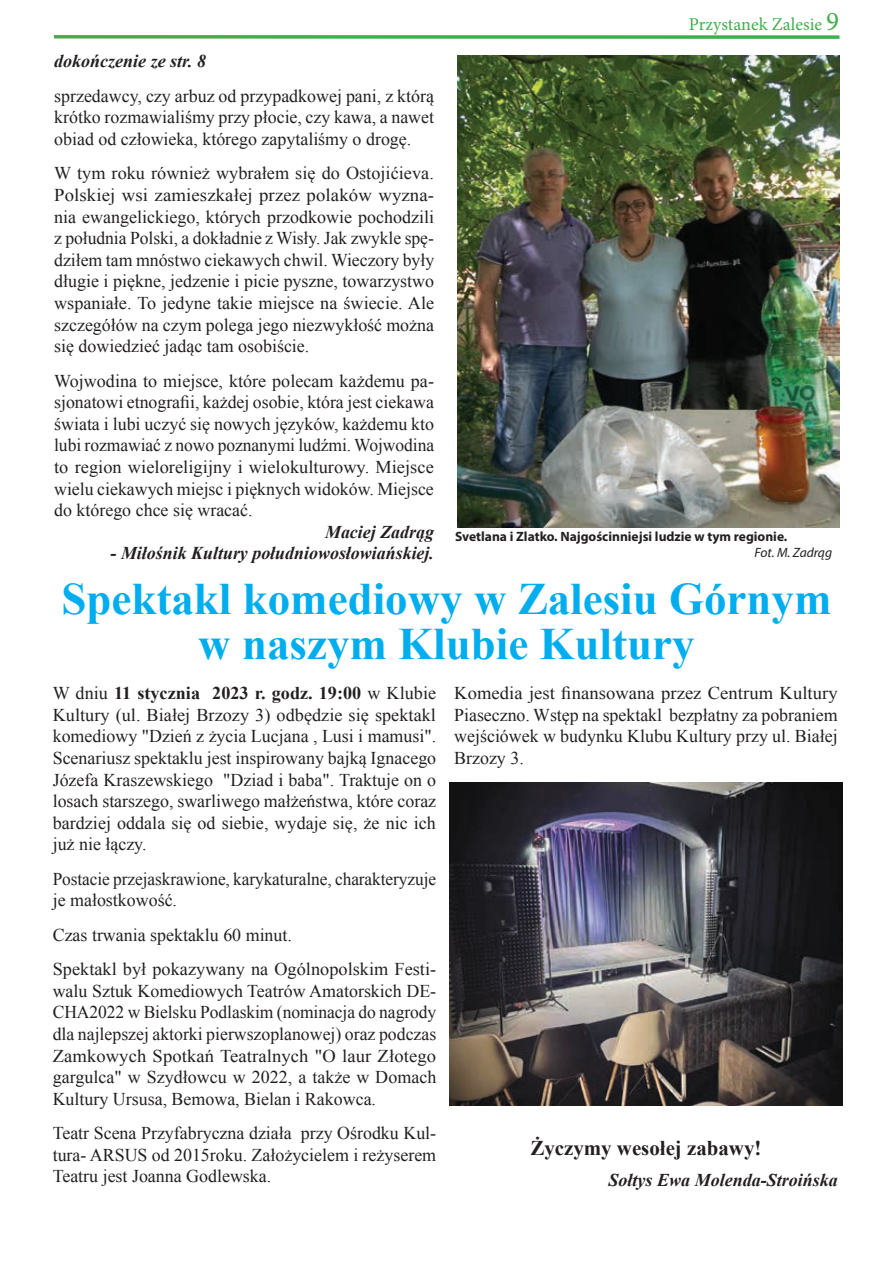
<style>
.page{position:relative;width:893px;height:1263px;background:#fff}
.page>*{position:absolute;margin:0;border:0;box-sizing:border-box;transform-origin:0 0}
.t1{font:700 45px/45px "Times New Roman";color:#00aeef;text-align:center}
.t2{font:700 21px "Times New Roman";color:#231f20}
.t3{font:18px/21.6px "Times New Roman";color:#231f20;text-align:justify}
.t4{font:italic 700 18px "Times New Roman";color:#231f20}
.t5{font:18px/21.6px "Times New Roman";color:#231f20;scale:.96 1}
.t6{font:18px "Minion Pro";color:#40ae49}
.t7{font:700 13.5px "Myriad Pro";color:#231f20}
.t8{font:italic 13.5px "Myriad Pro";color:#231f20}
.s1{font-size:27px}
.s2{font-weight:700}
</style>
<div class="page">
<svg style="left:54px;top:35px;width:785px;height:4px;background:#58b860"></svg>
<img style="left:450px;top:782px;width:392px;height:323px">
<img style="left:457px;top:55px;width:382px;height:472px">
<p class="t4" style="left:54px;top:49px;width:154px">dokończenie ze str. 8</p>
<p class="t3" style="left:54px;top:85px;width:381px">sprzedawcy, czy arbuz od przypadkowej pani, z którą krótko rozmawialiśmy przy płocie, czy kawa, a nawet obiad od człowieka, którego zapytaliśmy o drogę.</p>
<p class="t3" style="left:54px;top:162px;width:382px">W tym roku również wybrałem się do Ostojićieva.<br>Polskiej wsi zamieszkałej przez polaków wyzna&shy;nia ewangelickiego, których przodkowie pochodzili z południa Polski, a dokładnie z Wisły. Jak zwykle spę&shy;dziłem tam mnóstwo ciekawych chwil. Wieczory były długie i piękne, jedzenie i picie pyszne, towarzystwo wspaniałe. To jedyne takie miejsce na świecie. Ale szczegółów na czym polega jego niezwykłość można się dowiedzieć jadąc tam osobiście.</p>
<p class="t3" style="left:54px;top:369px;width:381px">Wojwodina to miejsce, które polecam każdemu pa&shy;sjonatowi etnografii, każdej osobie, która jest ciekawa świata i lubi uczyć się nowych języków, każdemu kto lubi rozmawiać z nowo poznanymi ludźmi. Wojwodina to region wieloreligijny i wielokulturowy. Miejsce wielu ciekawych miejsc i pięknych widoków. Miejsce do którego chce się wracać.</p>
<p class="t4" style="left:325px;top:519px;width:110px">Maciej Zadrąg</p>
<p class="t4" style="left:111px;top:541px;width:325px">- Miłośnik Kultury południowosłowiańskiej.</p>
<p class="t6" style="left:689px;top:12px;width:152px">Przystanek Zalesie <span class="s1">9</span></p>
<p class="t7" style="left:455px;top:527px;width:334px">Svetlana i Zlatko. Najgościnniejsi ludzie w tym regionie.</p>
<p class="t8" style="left:754px;top:544px;width:79px">Fot. M. Zadrąg</p>
<h1 class="t1" style="left:61px;top:575px;width:772px">Spektakl komediowy w Zalesiu Górnym w naszym Klubie Kultury</h1>
<p class="t3" style="left:53px;top:682px;width:385px">W dniu <span class="s2">11 stycznia 2023 r. godz. 19:00</span> w Klubie Kultury (ul. Białej Brzozy 3) odbędzie się spektakl komediowy "Dzień z życia Lucjana , Lusi i mamusi".<br>Scenariusz spektaklu jest inspirowany bajką Ignacego Józefa Kraszewskiego "Dziad i baba". Traktuje on o losach starszego, swarliwego małżeństwa, które coraz bardziej oddala się od siebie, wydaje się, że nic ich już nie łączy.</p>
<p class="t5" style="left:53px;top:868px;width:401px">Postacie przejaskrawione, karykaturalne, charakteryzuje je małostkowość.</p>
<p class="t3" style="left:53px;top:917px;width:385px;line-height:34.3px">Czas trwania spektaklu 60 minut.<br>Spektakl był pokazywany na Ogólnopolskim Festi-</p>
<p class="t3" style="left:53px;top:980px;width:385px">walu Sztuk Komediowych Teatrów Amatorskich DE-CHA2022 w Bielsku Podlaskim (nominacja do nagrody dla najlepszej aktorki pierwszoplanowej) oraz podczas Zamkowych Spotkań Teatralnych "O laur Złotego gargulca" w Szydłowcu w 2022, a także w Domach Kultury Ursusa, Bemowa, Bielan i Rakowca.</p>
<p class="t3" style="left:53px;top:1122px;width:385px">Teatr Scena Przyfabryczna działa przy Ośrodku Kul&shy;tura- ARSUS od 2015roku. Założycielem i reżyserem Teatru jest Joanna Godlewska.</p>
<p class="t3" style="left:454px;top:682px;width:385px">Komedia jest finansowana przez Centrum Kultury Piaseczno. Wstęp na spektakl bezpłatny za pobraniem wejściówek w budynku Klubu Kultury przy ul. Białej Brzozy 3.</p>
<p class="t2" style="left:530px;top:1133px;width:232px">Życzymy wesołej zabawy!</p>
<p class="t4" style="left:609px;top:1167px;width:231px">Sołtys Ewa Molenda-Stroińska</p>
</div>
